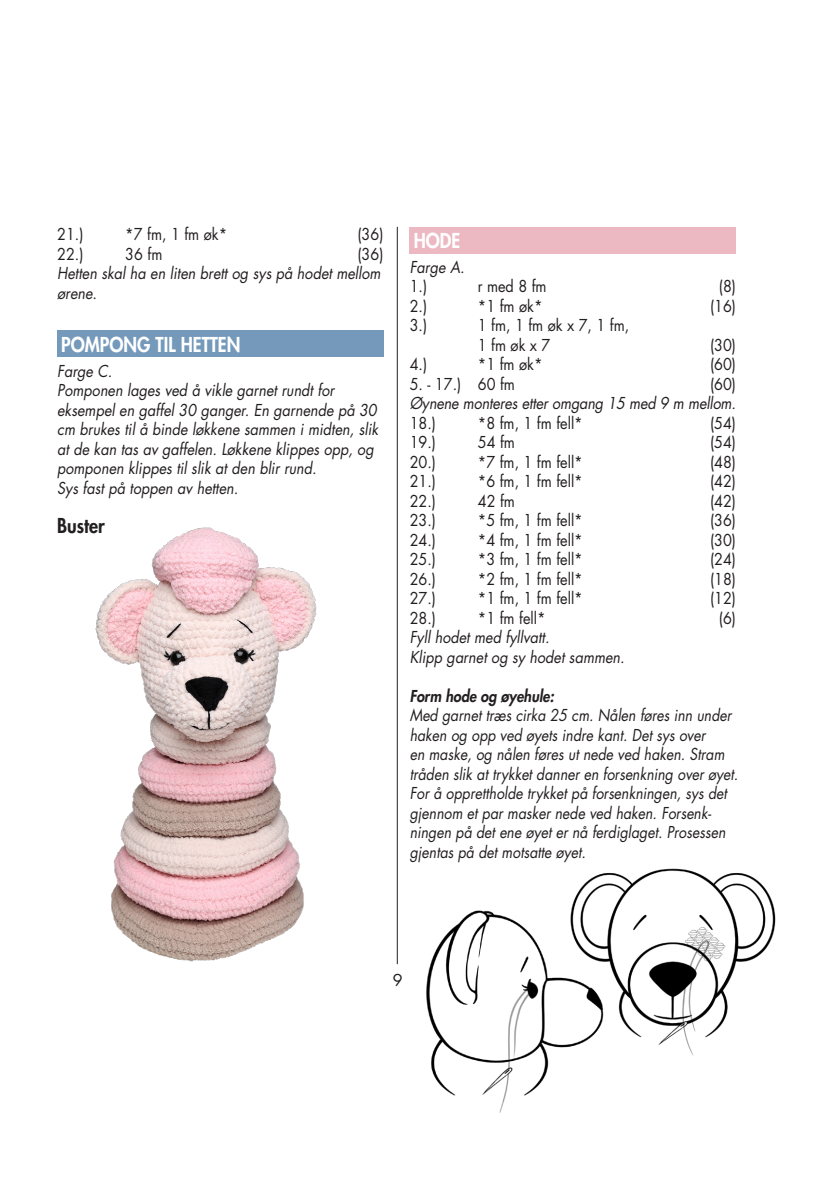
<style>
.page{position:relative;width:840px;height:1191px;background:#fff}
.page>*{position:absolute;margin:0;border:0;box-sizing:border-box;transform-origin:0 0}
.t1{font:800 20px "Futura Std";color:#fff;scale:.9 1}
.t2{font:800 20px "Futura Std";color:#231f20;scale:.9 1}
.t3{font:italic 16px/19.6px "Futura Std";color:#231f20;scale:.9 1}
.t4{font:16px/19.6px "Futura Std";color:#231f20;scale:.9 1}
.t5{font:italic 16px/19.4px "Futura Std";color:#231f20;scale:.88 1}
.t6{font:italic 800 16px "Futura Std";color:#231f20;scale:.9 1}
.t7{font:16px "Futura Std";color:#231f20}
</style>
<div class="page">
<hr style="left:397px;top:227px;width:1px;height:737px;background:#231f20">
<div style="left:57px;top:331px;width:326px;height:26px;background:#7499ba"></div>
<div style="left:409px;top:227px;width:326px;height:26px;background:#ecb9c3"></div>
<img style="left:95px;top:527px;width:222px;height:435px">
<img style="left:426px;top:911px;width:139px;height:201px">
<img style="left:565px;top:868px;width:210px;height:188px">
<p class="t4" style="left:57px;top:224px;width:31px">21.)</p>
<p class="t4" style="left:125px;top:224px;width:115px">*7 fm, 1 fm øk*</p>
<p class="t4" style="left:357px;top:224px;width:30px">(36)</p>
<p class="t4" style="left:57px;top:244px;width:31px">22.)</p>
<p class="t4" style="left:125px;top:244px;width:43px">36 fm</p>
<p class="t4" style="left:357px;top:244px;width:30px">(36)</p>
<p class="t3" style="left:57px;top:263px;width:361px">Hetten skal ha en liten brett og sys på hodet mellom ørene.</p>
<p class="t1" style="left:61px;top:332px;width:200px">POMPONG TIL HETTEN</p>
<p class="t3" style="left:57px;top:361px;width:63px">Farge C.</p>
<p class="t3" style="left:57px;top:380px;width:358px">Pomponen lages ved å vikle garnet rundt for eksempel en gaffel 30 ganger. En garnende på 30 cm brukes til å binde løkkene sammen i midten, slik at de kan tas av gaffelen. Løkkene klippes opp, og pomponen klippes til slik at den blir rund.</p>
<p class="t3" style="left:57px;top:478px;width:203px">Sys fast på toppen av hetten.</p>
<p class="t2" style="left:57px;top:512px;width:54px">Buster</p>
<p class="t1" style="left:413px;top:228px;width:53px">HODE</p>
<p class="t3" style="left:409px;top:257px;width:62px">Farge A.</p>
<p class="t4" style="left:409px;top:277px;width:21px">1.)</p>
<p class="t4" style="left:477px;top:277px;width:78px">r med 8 fm</p>
<p class="t4" style="left:718px;top:277px;width:21px">(8)</p>
<p class="t4" style="left:409px;top:296px;width:21px">2.)</p>
<p class="t4" style="left:477px;top:296px;width:73px">*1 fm øk*</p>
<p class="t4" style="left:709px;top:296px;width:30px">(16)</p>
<p class="t4" style="left:409px;top:316px;width:21px">3.)</p>
<p class="t4" style="left:477px;top:316px;width:170px">1 fm, 1 fm øk x 7, 1 fm,<br>1 fm øk x 7</p>
<p class="t4" style="left:709px;top:335px;width:30px">(30)</p>
<p class="t4" style="left:409px;top:355px;width:21px">4.)</p>
<p class="t4" style="left:477px;top:355px;width:73px">*1 fm øk*</p>
<p class="t4" style="left:709px;top:355px;width:30px">(60)</p>
<p class="t4" style="left:409px;top:374px;width:118px">5. - 17.) 60 fm</p>
<p class="t4" style="left:709px;top:374px;width:30px">(60)</p>
<p class="t3" style="left:409px;top:394px;width:364px">Øynene monteres etter omgang 15 med 9 m mellom.</p>
<p class="t4" style="left:409px;top:413px;width:31px">18.)</p>
<p class="t4" style="left:477px;top:413px;width:118px">*8 fm, 1 fm fell*</p>
<p class="t4" style="left:709px;top:413px;width:30px">(54)</p>
<p class="t4" style="left:409px;top:433px;width:31px">19.)</p>
<p class="t4" style="left:477px;top:433px;width:43px">54 fm</p>
<p class="t4" style="left:709px;top:433px;width:30px">(54)</p>
<p class="t4" style="left:409px;top:452px;width:31px">20.)</p>
<p class="t4" style="left:477px;top:452px;width:118px">*7 fm, 1 fm fell*</p>
<p class="t4" style="left:709px;top:452px;width:30px">(48)</p>
<p class="t4" style="left:409px;top:472px;width:31px">21.)</p>
<p class="t4" style="left:477px;top:472px;width:118px">*6 fm, 1 fm fell*</p>
<p class="t4" style="left:709px;top:472px;width:30px">(42)</p>
<p class="t4" style="left:409px;top:491px;width:31px">22.)</p>
<p class="t4" style="left:477px;top:491px;width:43px">42 fm</p>
<p class="t4" style="left:709px;top:491px;width:30px">(42)</p>
<p class="t4" style="left:409px;top:511px;width:31px">23.)</p>
<p class="t4" style="left:477px;top:511px;width:118px">*5 fm, 1 fm fell*</p>
<p class="t4" style="left:709px;top:511px;width:30px">(36)</p>
<p class="t4" style="left:409px;top:530px;width:31px">24.)</p>
<p class="t4" style="left:477px;top:530px;width:118px">*4 fm, 1 fm fell*</p>
<p class="t4" style="left:709px;top:530px;width:30px">(30)</p>
<p class="t4" style="left:409px;top:550px;width:31px">25.)</p>
<p class="t4" style="left:477px;top:550px;width:118px">*3 fm, 1 fm fell*</p>
<p class="t4" style="left:709px;top:550px;width:30px">(24)</p>
<p class="t4" style="left:409px;top:569px;width:31px">26.)</p>
<p class="t4" style="left:477px;top:569px;width:118px">*2 fm, 1 fm fell*</p>
<p class="t4" style="left:709px;top:569px;width:30px">(18)</p>
<p class="t4" style="left:409px;top:589px;width:31px">27.)</p>
<p class="t4" style="left:477px;top:589px;width:118px">*1 fm, 1 fm fell*</p>
<p class="t4" style="left:709px;top:589px;width:30px">(12)</p>
<p class="t4" style="left:409px;top:608px;width:31px">28.)</p>
<p class="t4" style="left:477px;top:608px;width:77px">*1 fm fell*</p>
<p class="t4" style="left:718px;top:608px;width:21px">(6)</p>
<p class="t3" style="left:409px;top:628px;width:157px">Fyll hodet med fyllvatt.</p>
<p class="t3" style="left:409px;top:647px;width:240px">Klipp garnet og sy hodet sammen.</p>
<p class="t6" style="left:409px;top:686px;width:162px">Form hode og øyehule:</p>
<p class="t5" style="left:409px;top:706px;width:374px">Med garnet træs cirka 25 cm. Nålen føres inn under haken og opp ved øyets indre kant. Det sys over<br>en maske, og nålen føres ut nede ved haken. Stram tråden slik at trykket danner en forsenkning over øyet.<br>For å opprettholde trykket på forsenkningen, sys det gjennom et par masker nede ved haken. Forsenk&shy;ningen på det ene øyet er nå ferdiglaget. Prosessen gjentas på det motsatte øyet.</p>
<p class="t7" style="left:392px;top:969px;width:11px">9</p>
</div>
